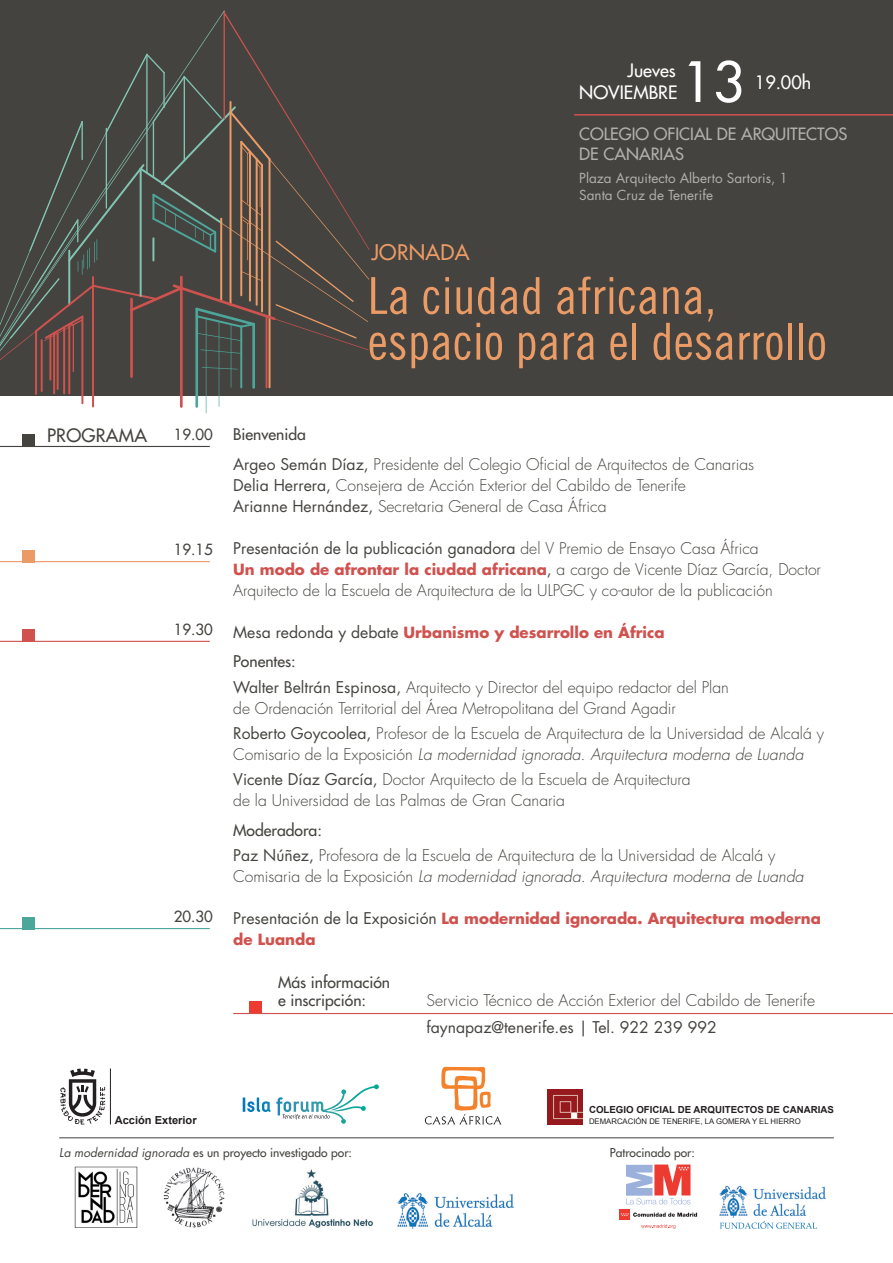
<style>
.page{position:relative;width:893px;height:1263px;background:#fff}
.page>*{position:absolute;margin:0;border:0;box-sizing:border-box;transform-origin:0 0}
.t1{font:500 54px "Futura Std";color:#fff}
.t2{font:51px/45.8px "Trade Gothic LT Std Cn 18";color:#eb9b65}
.t3{font:500 21px "Futura Std";letter-spacing:.015em;color:#eb9b65}
.t4{font:500 18px "Futura Std";color:#fff}
.t5{font:500 18px "Futura Std";letter-spacing:.015em;color:#44433f}
.t6{font:500 16.5px/19.8px "Futura Std";color:#b4b0ad}
.t7{font:300 15.75px/25.2px "Futura Std";color:#44433f}
.t8{font:15.75px "Futura Std";color:#44433f}
.t9{font:italic 300 15.75px "Futura Std";color:#44433f}
.t10{font:500 15.75px/18px "Futura Std";color:#44433f}
.t11{font:700 15px/21px "Futura Std";color:#d0524f}
.t12{font:500 15px "Futura Std";color:#44433f}
.t13{font:13.5px/16.5px "Futura Std";color:#b4b0ad}
.t14{font:500 12px "Futura Std";color:#44433f}
.t15{font:700 11.1px "Arial";color:#231f20}
.t16{font:700 9.75px "Arial";color:#231f20}
.t17{font:7.8px "Arial";color:#231f20}
.s1{font-weight:500}
.s2{font-weight:400}
.s3{font-weight:300}
.s4{font-weight:400;font-size:15.75px;color:#44433f}
.s5{font-weight:300;font-size:15.75px;color:#44433f}
.s6{font-style:italic}
.s7{font-style:normal}
.s8{font-weight:400;font-style:italic}
</style>
<div class="page">
<div style="left:0;top:0;width:893px;height:395px;background:#44433f"></div>
<hr style="left:224px;top:10px;width:1px;height:109px;background:#d0524f">
<svg style="left:0;top:12px;width:369px;height:401px"></svg>
<hr style="left:574px;top:114px;width:319px;height:2px;background:#d0524f">
<hr style="left:0;top:928px;width:210px;height:1px;background:#4ca69a">
<hr style="left:0;top:641px;width:210px;height:1px;background:#d0524f">
<hr style="left:0;top:561px;width:210px;height:1px;background:#eb9b65">
<hr style="left:0;top:446px;width:210px;height:1px;background:#44433f">
<div style="left:23px;top:435px;width:12px;height:12px;background:#44433f"></div>
<div style="left:23px;top:550px;width:12px;height:12px;background:#eb9b65"></div>
<div style="left:23px;top:630px;width:12px;height:12px;background:#d0524f"></div>
<div style="left:23px;top:917px;width:12px;height:12px;background:#4ca69a"></div>
<div style="left:250px;top:1002px;width:12px;height:12px;background:#ee3b32"></div>
<hr style="left:233px;top:1013px;width:660px;height:1px;background:#d0524f">
<svg style="left:425px;top:1066px;width:76px;height:59px"></svg>
<svg style="left:243px;top:1084px;width:136px;height:40px"></svg>
<svg style="left:60px;top:1069px;width:45px;height:56px"></svg>
<hr style="left:110px;top:1069px;width:1px;height:56px;background:#231f20">
<img style="left:547px;top:1089px;width:36px;height:35px">
<hr style="left:59px;top:1137px;width:775px;height:1px;background:#44433f">
<svg style="left:641px;top:1224px;width:34px;height:5px"></svg>
<svg style="left:626px;top:1165px;width:64px;height:39px"></svg>
<div style="left:619px;top:1209px;width:11px;height:11px;background:#ee3b32"></div>
<svg style="left:620px;top:1213px;width:77px;height:4px"></svg>
<img style="left:720px;top:1185px;width:105px;height:33px">
<svg style="left:720px;top:1221px;width:97px;height:8px"></svg>
<img style="left:252px;top:1169px;width:121px;height:59px">
<img style="left:397px;top:1193px;width:116px;height:36px">
<img style="left:163px;top:1167px;width:62px;height:61px">
<img style="left:75px;top:1166px;width:62px;height:62px">
<h3 class="t3" style="left:371px;top:242px;width:100px">JORNADA</h3>
<h1 class="t1" style="left:682px;top:55px;width:64px">13</h1>
<p class="t4" style="left:627px;top:61px;width:50px">Jueves</p>
<p class="t4" style="left:755px;top:74px;width:58px">19.00h</p>
<p class="t6" style="left:579px;top:126px;width:269px">COLEGIO OFICIAL DE ARQUITECTOS<br>DE CANARIAS</p>
<p class="t13" style="left:579px;top:171px;width:210px">Plaza Arquitecto Alberto Sartoris, 1<br>Santa Cruz de Tenerife</p>
<p class="t4" style="left:579px;top:84px;width:100px">NOVIEMBRE</p>
<h2 class="t2" style="left:368px;top:277px;width:460px">La ciudad africana, espacio para el desarrollo</h2>
<p class="t5" style="left:47px;top:426px;width:101px">PROGRAMA</p>
<p class="t7" style="left:233px;top:421px;width:522px;line-height:29.5px"><span class="s1">Bienvenida<br></span><span class="s2">Argeo Semán Díaz,</span> Presidente del Colegio Oficial de Arquitectos de Canarias</p>
<p class="t7" style="left:233px;top:476px;width:454px;line-height:21px"><span class="s2">Delia Herrera,</span> Consejera de Acción Exterior del Cabildo de Tenerife<br><span class="s2">Arianne Hernández,</span> Secretaria General de Casa África</p>
<p class="t8" style="left:233px;top:541px;width:527px">Presentación de la publicación ganadora <span class="s3">del V Premio de Ensayo Casa África</span></p>
<p class="t11" style="left:233px;top:560px;width:589px">Un modo de afrontar la ciudad africana<span class="s4">,</span> <span class="s5">a cargo de Vicente Díaz García, Doctor</span></p>
<p class="t7" style="left:233px;top:579px;width:541px">Arquitecto de la Escuela de Arquitectura de la ULPGC y co-autor de la publicación</p>
<p class="t11" style="left:233px;top:623px;width:433px"><span class="s4">Mesa redonda y debate</span> Urbanismo y desarrollo en África</p>
<p class="t7" style="left:233px;top:650px;width:497px"><span class="s1">Ponentes:<br></span><span class="s2">Walter Beltrán Espinosa,</span> Arquitecto y Director del equipo redactor del Plan</p>
<p class="t7" style="left:233px;top:696px;width:592px">de Ordenación Territorial del Área Metropolitana del Grand Agadir<br><span class="s2">Roberto Goycoolea,</span> Profesor de la Escuela de Arquitectura de la Universidad de Alcalá y</p>
<p class="t7" style="left:233px;top:743px;width:572px">Comisario de la Exposición <span class="s6">La modernidad ignorada. Arquitectura moderna de Luanda<br></span><span class="s2">Vicente Díaz García,</span> Doctor Arquitecto de la Escuela de Arquitectura</p>
<p class="t7" style="left:233px;top:789px;width:333px">de la Universidad de Las Palmas de Gran Canaria</p>
<p class="t7" style="left:233px;top:818px;width:544px"><span class="s1">Moderadora:<br></span><span class="s2">Paz Núñez,</span> Profesora de la Escuela de Arquitectura de la Universidad de Alcalá y</p>
<p class="t9" style="left:233px;top:869px;width:572px"><span class="s7">Comisaria de la Exposición</span> La modernidad ignorada. Arquitectura moderna de Luanda</p>
<p class="t11" style="left:233px;top:909px;width:589px"><span class="s4">Presentación de la Exposición</span> La modernidad ignorada. Arquitectura moderna de Luanda</p>
<p class="t12" style="left:174px;top:427px;width:41px">19.00</p>
<p class="t12" style="left:174px;top:542px;width:41px">19.15</p>
<p class="t12" style="left:174px;top:622px;width:41px">19.30</p>
<p class="t12" style="left:174px;top:909px;width:41px">20.30</p>
<p class="t15" style="left:115px;top:1114px;width:83px">Acción Exterior</p>
<p class="t10" style="left:278px;top:974px;width:114px">Más información e inscripción:</p>
<p class="t7" style="left:426px;top:989px;width:390px">Servicio Técnico de Acción Exterior del Cabildo de Tenerife</p>
<p class="t8" style="left:426px;top:1020px;width:292px">faynapaz@tenerife.es | Tel. 922 239 992</p>
<p class="t16" style="left:589px;top:1105px;width:246px">COLEGIO OFICIAL DE ARQUITECTOS DE CANARIAS</p>
<p class="t17" style="left:589px;top:1117px;width:213px">DEMARCACIÓN DE TENERIFE, LA GOMERA Y EL HIERRO</p>
<p class="t14" style="left:59px;top:1146px;width:294px"><span class="s8">La modernidad ignorada</span> es un proyecto investigado por:</p>
<p class="t14" style="left:610px;top:1146px;width:86px">Patrocinado por:</p>
</div>
